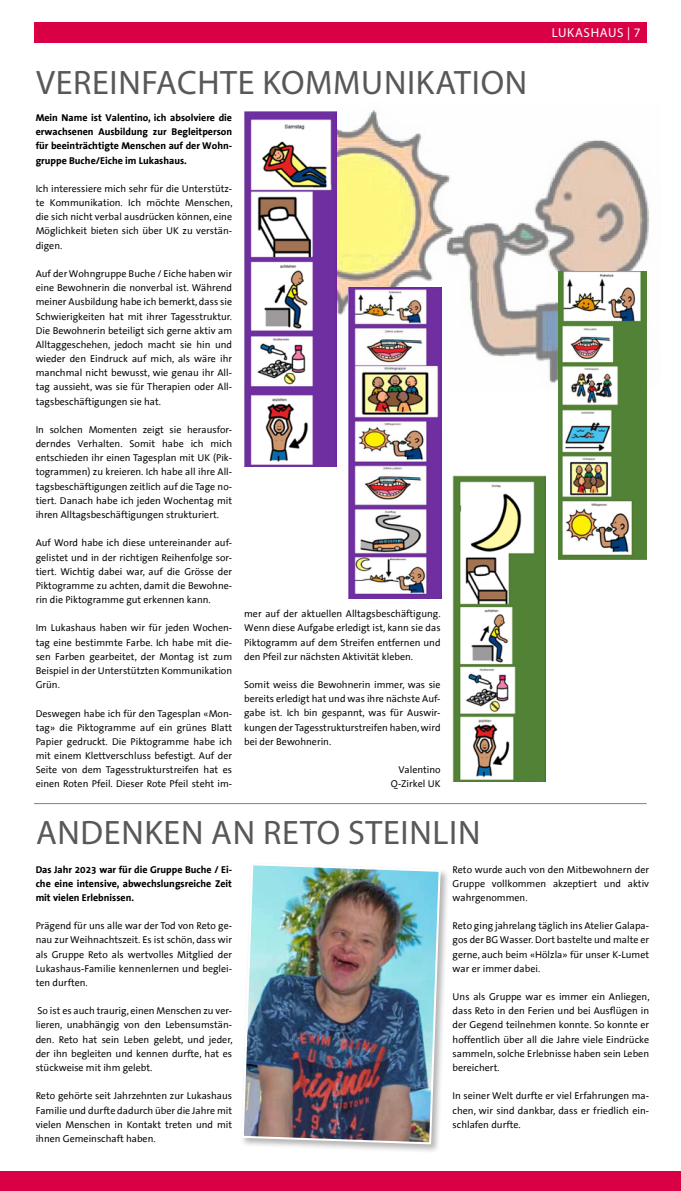
<style>
.page{position:relative;width:681px;height:1191px;background:#fff}
.page>*{position:absolute;margin:0;border:0;box-sizing:border-box;transform-origin:0 0}
.t1{font:34px "Myriad Pro";letter-spacing:.02em;color:#58585a}
.t2{font:13px "Myriad Pro";letter-spacing:.05em;color:#fff}
.t3{font:10px/14.2px "The Sans Office";color:#000;text-align:justify}
.t4{font:700 10px/14.2px "The Sans Office";color:#000;text-align:justify}
</style>
<div class="page">
<img style="left:337px;top:110px;width:313px;height:279px">
<div style="left:34px;top:22px;width:612px;height:21px;background:#da0046"></div>
<div style="left:0;top:1171px;width:680px;height:20px;background:#da0046"></div>
<img style="left:244px;top:111px;width:93px;height:356px">
<img style="left:558px;top:271px;width:88px;height:289px">
<hr style="left:34px;top:803px;width:612px;height:1px;background:#000">
<div style="left:239px;top:861px;width:210px;height:293px;background:#000;opacity:.3"></div>
<img style="left:240px;top:862px;width:201px;height:283px">
<img style="left:348px;top:287px;width:93px;height:311px">
<img style="left:452px;top:476px;width:93px;height:305px">
<h2 class="t2" style="left:551px;top:25px;width:90px">LUKASHAUS | 7</h2>
<h1 class="t1" style="left:36px;top:62px;width:492px">VEREINFACHTE KOMMUNIKATION</h1>
<p class="t4" style="left:36px;top:111px;width:198px">Mein Name ist Valentino, ich absolviere die erwachsenen Ausbildung zur Begleitperson für beeinträchtigte Menschen auf der Wohn&shy;gruppe Buche/Eiche im Lukashaus.</p>
<p class="t3" style="left:36px;top:182px;width:198px">Ich interessiere mich sehr für die Unterstütz&shy;te Kommunikation. Ich möchte Menschen, die sich nicht verbal ausdrücken können, eine Möglichkeit bieten sich über UK zu verstän&shy;digen.</p>
<p class="t3" style="left:36px;top:267px;width:198px">Auf der Wohngruppe Buche / Eiche haben wir eine Bewohnerin die nonverbal ist. Während meiner Ausbildung habe ich bemerkt, dass sie Schwierigkeiten hat mit ihrer Tagesstruktur.<br>Die Bewohnerin beteiligt sich gerne aktiv am Alltaggeschehen, jedoch macht sie hin und wieder den Eindruck auf mich, als wäre ihr manchmal nicht bewusst, wie genau ihr All&shy;tag aussieht, was sie für Therapien oder All&shy;tagsbeschäftigungen sie hat.</p>
<p class="t3" style="left:36px;top:423px;width:198px">In solchen Momenten zeigt sie herausfor&shy;derndes Verhalten. Somit habe ich mich entschieden ihr einen Tagesplan mit UK (Pik&shy;togrammen) zu kreieren. Ich habe all ihre All&shy;tagsbeschäftigungen zeitlich auf die Tage no&shy;tiert. Danach habe ich jeden Wochentag mit ihren Alltagsbeschäftigungen strukturiert.</p>
<p class="t3" style="left:36px;top:536px;width:198px">Auf Word habe ich diese untereinander auf&shy;gelistet und in der richtigen Reihenfolge sor&shy;tiert. Wichtig dabei war, auf die Grösse der Piktogramme zu achten, damit die Bewohne&shy;rin die Piktogramme gut erkennen kann.</p>
<p class="t3" style="left:36px;top:621px;width:198px">Im Lukashaus haben wir für jeden Wochen&shy;tag eine bestimmte Farbe. Ich habe mit die&shy;sen Farben gearbeitet, der Montag ist zum Beispiel in der Unterstützten Kommunikation Grün.</p>
<p class="t3" style="left:36px;top:706px;width:198px">Deswegen habe ich für den Tagesplan «Mon&shy;tag» die Piktogramme auf ein grünes Blatt Papier gedruckt. Die Piktogramme habe ich mit einem Klettverschluss befestigt. Auf der Seite von dem Tagesstrukturstreifen hat es einen Roten Pfeil. Dieser Rote Pfeil steht im-</p>
<p class="t3" style="left:244px;top:607px;width:198px">mer auf der aktuellen Alltagsbeschäftigung.<br>Wenn diese Aufgabe erledigt ist, kann sie das Piktogramm auf dem Streifen entfernen und den Pfeil zur nächsten Aktivität kleben.</p>
<p class="t3" style="left:244px;top:678px;width:198px">Somit weiss die Bewohnerin immer, was sie bereits erledigt hat und was ihre nächste Auf&shy;gabe ist. Ich bin gespannt, was für Auswir&shy;kungen der Tagesstrukturstreifen haben, wird bei der Bewohnerin.</p>
<p class="t3" style="left:391px;top:763px;width:51px;text-align:right">Valentino<br>Q-Zirkel UK</p>
<h1 class="t1" style="left:36px;top:811px;width:445px">ANDENKEN AN RETO STEINLIN</h1>
<p class="t4" style="left:36px;top:862px;width:198px">Das Jahr 2023 war für die Gruppe Buche / Ei&shy;che eine intensive, abwechslungsreiche Zeit mit vielen Erlebnissen.</p>
<p class="t3" style="left:36px;top:919px;width:198px">Prägend für uns alle war der Tod von Reto ge&shy;nau zur Weihnachtszeit. Es ist schön, dass wir als Gruppe Reto als wertvolles Mitglied der Lukashaus-Familie kennenlernen und beglei&shy;ten durften.</p>
<p class="t3" style="left:36px;top:1004px;width:198px">So ist es auch traurig, einen Menschen zu ver&shy;lieren, unabhängig von den Lebensumstän&shy;den. Reto hat sein Leben gelebt, und jeder, der ihn begleiten und kennen durfte, hat es stückweise mit ihm gelebt.</p>
<p class="t3" style="left:36px;top:1089px;width:198px">Reto gehörte seit Jahrzehnten zur Lukashaus Familie und durfte dadurch über die Jahre mit vielen Menschen in Kontakt treten und mit ihnen Gemeinschaft haben.</p>
<p class="t3" style="left:452px;top:862px;width:198px">Reto wurde auch von den Mitbewohnern der Gruppe vollkommen akzeptiert und aktiv wahrgenommen.</p>
<p class="t3" style="left:452px;top:919px;width:198px">Reto ging jahrelang täglich ins Atelier Galapa&shy;gos der BG Wasser. Dort bastelte und malte er gerne, auch beim «Hölzla» für unser K-Lumet war er immer dabei.</p>
<p class="t3" style="left:452px;top:990px;width:198px">Uns als Gruppe war es immer ein Anliegen, dass Reto in den Ferien und bei Ausflügen in der Gegend teilnehmen konnte. So konnte er hoffentlich über all die Jahre viele Eindrücke sammeln, solche Erlebnisse haben sein Leben bereichert.</p>
<p class="t3" style="left:452px;top:1089px;width:198px">In seiner Welt durfte er viel Erfahrungen ma&shy;chen, wir sind dankbar, dass er friedlich ein&shy;schlafen durfte.</p>
</div>
